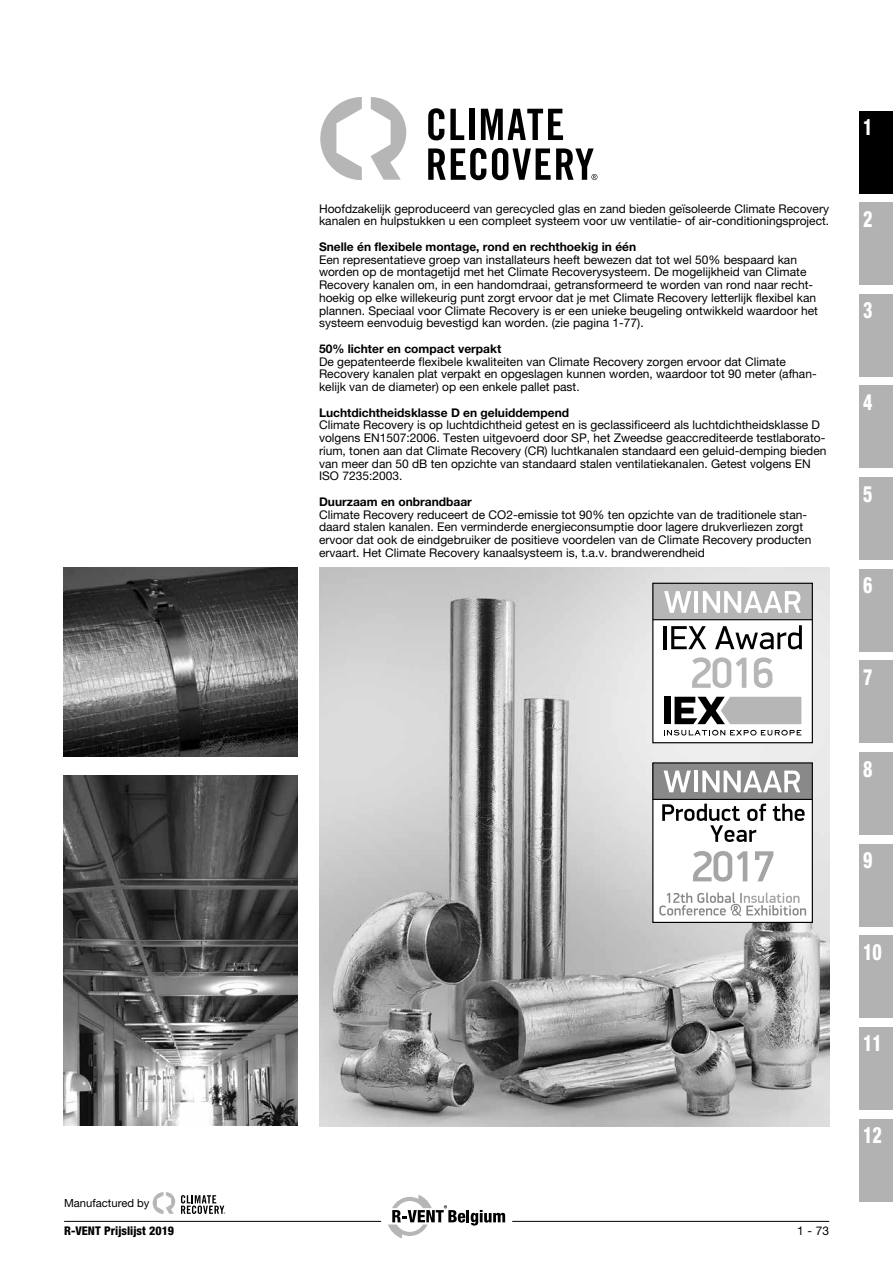
<style>
.page{position:relative;width:893px;height:1263px;background:#fff}
.page>*{position:absolute;margin:0;border:0;box-sizing:border-box;transform-origin:0 0}
.t1{font:800 condensed 22.5px "Helvetica Neue LT Pro";color:#fff;scale:.8 1}
.t2{font:12px/12.8px "Helvetica Neue LT Pro";color:#000}
.t3{font:700 12px "Helvetica Neue LT Pro";color:#000}
.t4{font:800 condensed 12px "Helvetica Neue LT Pro";color:#000}
.t5{font:11.25px "Helvetica Neue LT Pro";color:#000}
</style>
<div class="page">
<img style="left:319px;top:567px;width:510px;height:559px">
<img style="left:64px;top:776px;width:234px;height:349px">
<img style="left:64px;top:567px;width:234px;height:190px">
<svg style="left:428px;top:108px;width:16px;height:32px"></svg>
<svg style="left:450px;top:109px;width:14px;height:31px"></svg>
<div style="left:469px;top:109px;width:6px;height:31px;background:#000"></div>
<svg style="left:481px;top:109px;width:82px;height:31px"></svg>
<svg style="left:428px;top:148px;width:58px;height:32px"></svg>
<svg style="left:320px;top:97px;width:42px;height:83px"></svg>
<svg style="left:371px;top:97px;width:35px;height:83px"></svg>
<svg style="left:492px;top:148px;width:105px;height:32px"></svg>
<div style="left:653px;top:583px;width:159px;height:160px;background:#fff"></div>
<div style="left:653px;top:583px;width:159px;height:37px;background:#b7b6b6"></div>
<div style="left:664px;top:697px;width:7px;height:27px;background:#000"></div>
<svg style="left:675px;top:697px;width:126px;height:27px"></svg>
<svg style="left:664px;top:730px;width:137px;height:5px"></svg>
<div style="left:652px;top:583px;width:161px;height:160px;border:1px solid #000"></div>
<svg style="left:692px;top:657px;width:54px;height:31px"></svg>
<svg style="left:754px;top:657px;width:18px;height:31px"></svg>
<hr style="left:663px;top:626px;width:3px;height:23px;background:#000">
<svg style="left:671px;top:626px;width:35px;height:23px"></svg>
<svg style="left:715px;top:625px;width:87px;height:24px"></svg>
<svg style="left:664px;top:591px;width:27px;height:22px"></svg>
<hr style="left:695px;top:591px;width:3px;height:22px;background:#fff">
<svg style="left:703px;top:591px;width:98px;height:22px"></svg>
<hr style="left:653px;top:619px;width:159px;height:1px;background:#000">
<svg style="left:153px;top:1192px;width:22px;height:22px"></svg>
<svg style="left:181px;top:1195px;width:44px;height:19px"></svg>
<hr style="left:64px;top:1221px;width:317px;height:1px;background:#000">
<hr style="left:512px;top:1221px;width:317px;height:1px;background:#000">
<div style="left:860px;top:111px;width:33px;height:82px;background:#000"></div>
<div style="left:860px;top:202px;width:33px;height:83px;background:#b3b2b2"></div>
<div style="left:860px;top:294px;width:33px;height:83px;background:#b3b2b2"></div>
<div style="left:860px;top:385px;width:33px;height:83px;background:#b3b2b2"></div>
<div style="left:860px;top:477px;width:33px;height:83px;background:#b3b2b2"></div>
<div style="left:860px;top:569px;width:33px;height:83px;background:#b3b2b2"></div>
<div style="left:860px;top:660px;width:33px;height:83px;background:#b3b2b2"></div>
<div style="left:860px;top:752px;width:33px;height:83px;background:#b3b2b2"></div>
<div style="left:860px;top:844px;width:33px;height:83px;background:#b3b2b2"></div>
<div style="left:860px;top:935px;width:33px;height:83px;background:#b3b2b2"></div>
<div style="left:860px;top:1027px;width:33px;height:83px;background:#b3b2b2"></div>
<div style="left:860px;top:1118px;width:33px;height:83px;background:#b3b2b2"></div>
<svg style="left:388px;top:1195px;width:117px;height:43px"></svg>
<div style="left:653px;top:763px;width:159px;height:159px;background:#fff"></div>
<div style="left:653px;top:763px;width:159px;height:36px;background:#898989"></div>
<div style="left:652px;top:762px;width:161px;height:161px;border:1px solid #020202"></div>
<svg style="left:693px;top:851px;width:54px;height:30px"></svg>
<svg style="left:755px;top:851px;width:18px;height:30px"></svg>
<svg style="left:773px;top:804px;width:32px;height:17px"></svg>
<svg style="left:662px;top:804px;width:104px;height:38px"></svg>
<svg style="left:659px;top:892px;width:147px;height:24px"></svg>
<svg style="left:664px;top:770px;width:27px;height:22px"></svg>
<hr style="left:694px;top:770px;width:4px;height:22px;background:#fff">
<svg style="left:702px;top:770px;width:98px;height:22px"></svg>
<hr style="left:653px;top:799px;width:159px;height:1px;background:#020202">
<p class="t2" style="left:319px;top:202px;width:512px">Hoofdzakelijk geproduceerd van gerecycled glas en zand bieden geïsoleerde Climate Recovery kanalen en hulpstukken u een compleet systeem voor uw ventilatie- of air-conditioningsproject.</p>
<p class="t3" style="left:319px;top:239px;width:319px">Snelle én flexibele montage, rond en rechthoekig in één</p>
<p class="t2" style="left:319px;top:253px;width:500px">Een representatieve groep van installateurs heeft bewezen dat tot wel 50% bespaard kan worden op de montagetijd met het Climate Recoverysysteem. De mogelijkheid van Climate Recovery kanalen om, in een handomdraai, getransformeerd te worden van rond naar recht&shy;hoekig op elke willekeurig punt zorgt ervoor dat je met Climate Recovery letterlijk flexibel kan plannen. Speciaal voor Climate Recovery is er een unieke beugeling ontwikkeld waardoor het systeem eenvoduig bevestigd kan worden. (zie pagina 1-77).</p>
<p class="t3" style="left:319px;top:341px;width:184px">50% lichter en compact verpakt</p>
<p class="t2" style="left:319px;top:355px;width:499px">De gepatenteerde flexibele kwaliteiten van Climate Recovery zorgen ervoor dat Climate<br>Recovery kanalen plat verpakt en opgeslagen kunnen worden, waardoor tot 90 meter (afhan&shy;kelijk van de diameter) op een enkele pallet past.</p>
<p class="t3" style="left:319px;top:405px;width:252px">Luchtdichtheidsklasse D en geluiddempend</p>
<p class="t2" style="left:319px;top:419px;width:509px">Climate Recovery is op luchtdichtheid getest en is geclassificeerd als luchtdichtheidsklasse D volgens EN1507:2006. Testen uitgevoerd door SP, het Zweedse geaccrediteerde testlaborato&shy;rium, tonen aan dat Climate Recovery (CR) luchtkanalen standaard een geluid-demping bieden van meer dan 50 dB ten opzichte van standaard stalen ventilatiekanalen. Getest volgens EN ISO 7235:2003.</p>
<p class="t3" style="left:319px;top:494px;width:154px">Duurzaam en onbrandbaar</p>
<p class="t2" style="left:319px;top:508px;width:494px">Climate Recovery reduceert de CO2-emissie tot 90% ten opzichte van de traditionele stan&shy;daard stalen kanalen. Een verminderde energieconsumptie door lagere drukverliezen zorgt ervoor dat ook de eindgebruiker de positieve voordelen van de Climate Recovery producten ervaart. Het Climate Recovery kanaalsysteem is, t.a.v. brandwerendheid</p>
<p class="t5" style="left:64px;top:1196px;width:87px">Manufactured by</p>
<p class="t4" style="left:64px;top:1223px;width:112px">R-VENT Prijslijst 2019</p>
<p class="t2" style="left:797px;top:1224px;width:34px">1 - 73</p>
<h1 class="t1" style="left:863px;top:113px;width:13px">1</h1>
<h1 class="t1" style="left:863px;top:205px;width:13px">2</h1>
<h1 class="t1" style="left:863px;top:296px;width:13px">3</h1>
<h1 class="t1" style="left:863px;top:388px;width:13px">4</h1>
<h1 class="t1" style="left:863px;top:480px;width:13px">5</h1>
<h1 class="t1" style="left:863px;top:571px;width:13px">6</h1>
<h1 class="t1" style="left:863px;top:663px;width:13px">7</h1>
<h1 class="t1" style="left:863px;top:755px;width:13px">8</h1>
<h1 class="t1" style="left:863px;top:846px;width:13px">9</h1>
<h1 class="t1" style="left:863px;top:938px;width:25px">10</h1>
<h1 class="t1" style="left:863px;top:1029px;width:25px">11</h1>
<h1 class="t1" style="left:863px;top:1121px;width:25px">12</h1>
</div>
